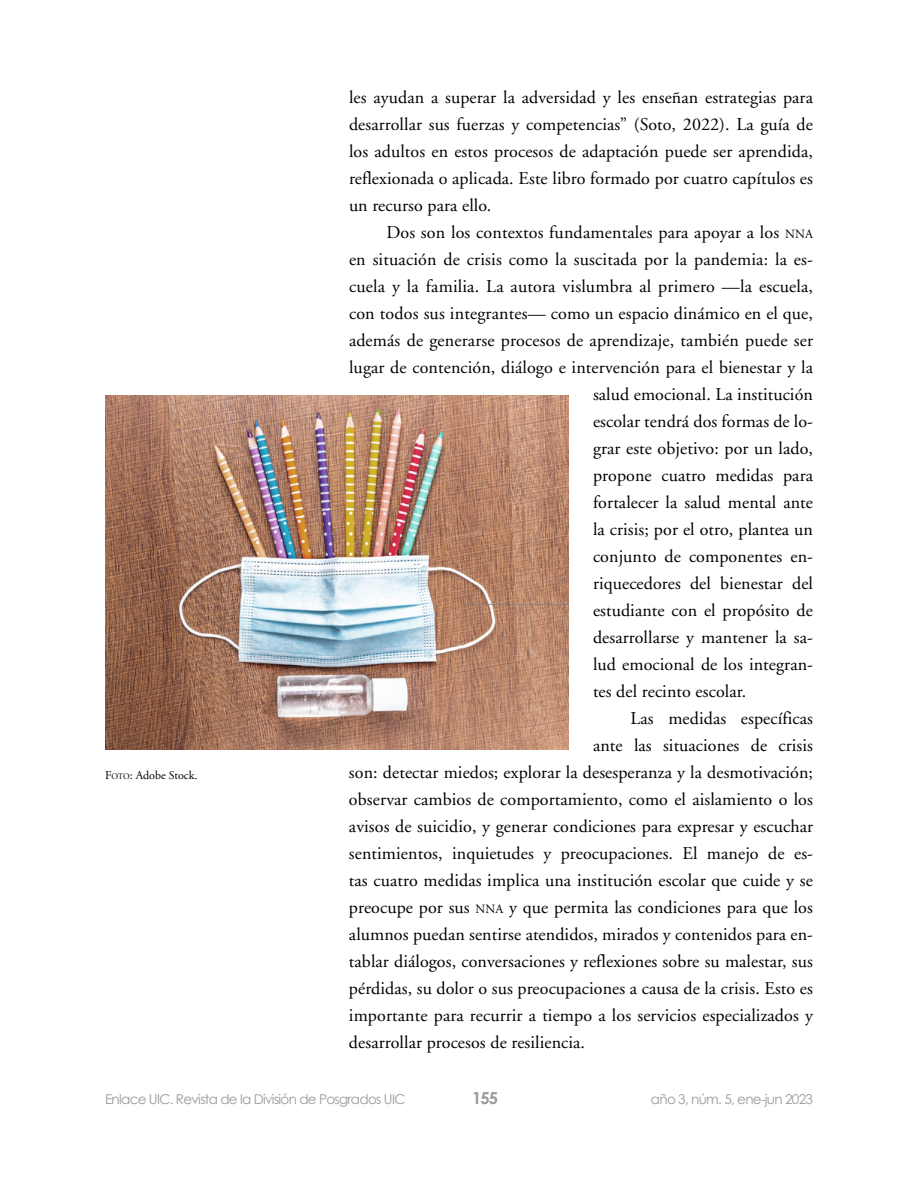
<style>
.page{position:relative;width:918px;height:1188px;background:#fff}
.page>*{position:absolute;margin:0;border:0;box-sizing:border-box;transform-origin:0 0}
.Párrafo_2{font:18px/27px "Adobe Garamond";letter-spacing:.005em;color:#000;text-align:justify}
.t1{font:700 16.5px "Century Gothic";color:#999}
.t2{font:13.5px "Century Gothic";letter-spacing:-.05em;color:#999}
.Pie_de_foto{font:12px "Adobe Garamond";color:#000}
.s1{font-style:inherit}
.s2{font-size:8.4px}
.s3{font-size:12.6px}
</style>
<div class="page">
<img style="left:105px;top:395px;width:464px;height:354px">
<p class="Pie_de_foto" style="left:105px;top:769px;width:94px"><span class="s1">F</span><span class="s2">OTO</span>: Adobe Stock.</p>
<p class="Párrafo_2" style="left:349px;top:84px;width:466px">les ayudan a superar la adversidad y les enseñan estrategias para desarrollar sus fuerzas y competencias” (Soto, 2022). La guía de los adultos en estos procesos de adaptación puede ser aprendida, reflexionada o aplicada. Este libro formado por cuatro capítulos es un recurso para ello.</p>
<p class="Párrafo_2" style="left:387px;top:219px;width:428px">Dos son los contextos fundamentales para apoyar a los <span class="s3">NNA</span></p>
<p class="Párrafo_2" style="left:349px;top:246px;width:466px">en situación de crisis como la suscitada por la pandemia: la es-</p>
<p class="Párrafo_2" style="left:349px;top:273px;width:466px">cuela y la familia. La autora vislumbra al primero —la escuela,</p>
<p class="Párrafo_2" style="left:349px;top:300px;width:465px">con todos sus integrantes— como un espacio dinámico en el que,</p>
<p class="Párrafo_2" style="left:349px;top:327px;width:466px">además de generarse procesos de aprendizaje, también puede ser</p>
<p class="Párrafo_2" style="left:349px;top:354px;width:466px">lugar de contención, diálogo e intervención para el bienestar y la</p>
<p class="Párrafo_2" style="left:593px;top:381px;width:221px">salud emocional. La institución</p>
<p class="Párrafo_2" style="left:593px;top:408px;width:222px">escolar tendrá dos formas de lo-</p>
<p class="Párrafo_2" style="left:593px;top:435px;width:222px">grar este objetivo: por un lado,</p>
<p class="Párrafo_2" style="left:593px;top:462px;width:222px">propone cuatro medidas para</p>
<p class="Párrafo_2" style="left:593px;top:489px;width:222px">fortalecer la salud mental ante</p>
<p class="Párrafo_2" style="left:593px;top:516px;width:221px">la crisis; por el otro, plantea un</p>
<p class="Párrafo_2" style="left:593px;top:543px;width:222px">conjunto de componentes en-</p>
<p class="Párrafo_2" style="left:593px;top:570px;width:222px">riquecedores del bienestar del</p>
<p class="Párrafo_2" style="left:593px;top:597px;width:221px">estudiante con el propósito de</p>
<p class="Párrafo_2" style="left:593px;top:624px;width:222px">desarrollarse y mantener la sa-</p>
<p class="Párrafo_2" style="left:593px;top:651px;width:222px">lud emocional de los integran-</p>
<p class="Párrafo_2" style="left:593px;top:678px;width:155px">tes del recinto escolar.</p>
<p class="Párrafo_2" style="left:630px;top:705px;width:184px">Las medidas específicas</p>
<p class="Párrafo_2" style="left:593px;top:732px;width:221px">ante las situaciones de crisis</p>
<p class="Párrafo_2" style="left:349px;top:759px;width:466px">son: detectar miedos; explorar la desesperanza y la desmotivación;</p>
<p class="Párrafo_2" style="left:349px;top:786px;width:465px">observar cambios de comportamiento, como el aislamiento o los</p>
<p class="Párrafo_2" style="left:349px;top:813px;width:466px">avisos de suicidio, y generar condiciones para expresar y escuchar</p>
<p class="Párrafo_2" style="left:349px;top:840px;width:466px">sentimientos, inquietudes y preocupaciones. El manejo de es-</p>
<p class="Párrafo_2" style="left:349px;top:867px;width:465px">tas cuatro medidas implica una institución escolar que cuide y se</p>
<p class="Párrafo_2" style="left:349px;top:894px;width:465px">preocupe por sus <span class="s3">NNA</span> y que permita las condiciones para que los</p>
<p class="Párrafo_2" style="left:349px;top:921px;width:466px">alumnos puedan sentirse atendidos, mirados y contenidos para en-</p>
<p class="Párrafo_2" style="left:349px;top:948px;width:466px">tablar diálogos, conversaciones y reflexiones sobre su malestar, sus</p>
<p class="Párrafo_2" style="left:349px;top:975px;width:465px">pérdidas, su dolor o sus preocupaciones a causa de la crisis. Esto es</p>
<p class="Párrafo_2" style="left:349px;top:1002px;width:466px">importante para recurrir a tiempo a los servicios especializados y</p>
<p class="Párrafo_2" style="left:349px;top:1029px;width:238px">desarrollar procesos de resiliencia.</p>
<p class="t2" style="left:105px;top:1091px;width:302px">Enlace UIC. Revista de la División de Posgrados UIC</p>
<p class="t1" style="left:472px;top:1087px;width:28px">155</p>
<p class="t2" style="left:651px;top:1091px;width:164px">año 3, núm. 5, ene-jun 2023</p>
</div>
